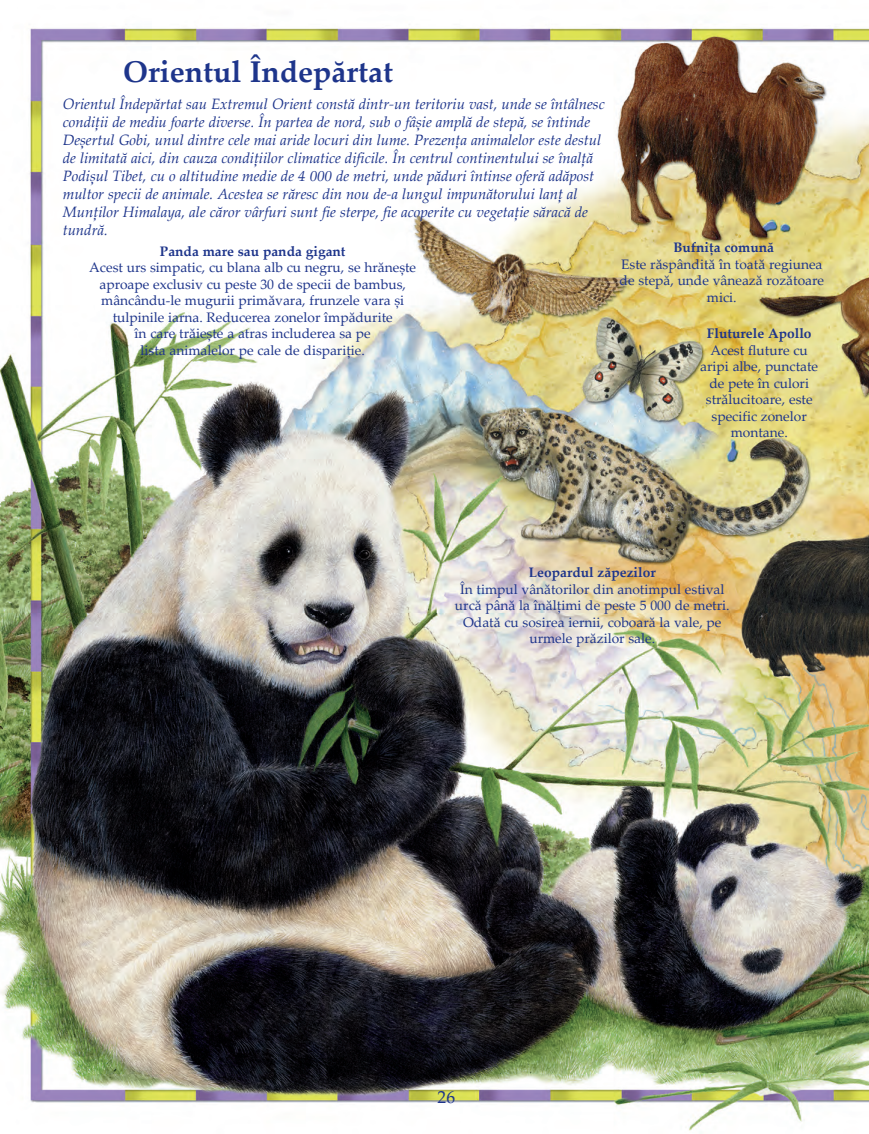
<style>
.page{position:relative;width:869px;height:1134px;background:#fff}
.page>*{position:absolute;margin:0;border:0;box-sizing:border-box;transform-origin:0 0}
.Normale{font:700 30px "Palatino Linotype";color:#1e358b}
.Normale-2{font:17.5px "Palatino Linotype";color:#1e358b}
.Normale-3{font:italic 15px/18px "Palatino Linotype";letter-spacing:-.005em;color:#1e358b}
.Normale-4{font:13.75px/16.5px "Palatino Linotype";color:#1e358b;text-align:center}
.Normale-5{font:700 13.75px "Palatino Linotype";color:#1e358b}
</style>
<div class="page">
<img style="left:0;top:26px;width:868px;height:1105px">
<p class="Normale" style="left:123px;top:51px;width:271px">Orientul Îndepărtat</p>
<p class="Normale-3" style="left:63px;top:94px;width:543px">Orientul Îndepărtat sau Extremul Orient constă dintr-un teritoriu vast, unde se întâlnesc condiții de mediu foarte diverse. În partea de nord, sub o fâșie amplă de stepă, se întinde Deșertul Gobi, unul dintre cele mai aride locuri din lume. Prezența animalelor este destul de limitată aici, din cauza condițiilor climatice dificile. În centrul continentului se înalță Podișul Tibet, cu o altitudine medie de 4 000 de metri, unde păduri întinse oferă adăpost multor specii de animale. Acestea se răresc din nou de-a lungul impunătorului lanț al Munților Himalaya, ale căror vârfuri sunt fie sterpe, fie acoperite cu vegetație săracă de tundră.</p>
<p class="Normale-5" style="left:160px;top:241px;width:187px">Panda mare sau panda gigant</p>
<p class="Normale-4" style="left:89px;top:259px;width:328px">Acest urs simpatic, cu blana alb cu negru, se hrănește aproape exclusiv cu peste 30 de specii de bambus, mâncându-le mugurii primăvara, frunzele vara și tulpinile iarna. Reducerea zonelor împădurite<br>în care trăiește a atras includerea sa pe<br>lista animalelor pe cale de dispariție.</p>
<p class="Normale-5" style="left:673px;top:238px;width:102px">Bufnița comună</p>
<p class="Normale-4" style="left:619px;top:255px;width:206px">Este răspândită în toată regiunea de stepă, unde vânează rozătoare mici.</p>
<p class="Normale-5" style="left:706px;top:324px;width:106px">Fluturele Apollo</p>
<p class="Normale-4" style="left:700px;top:341px;width:119px">Acest fluture cu aripi albe, punctate de pete în culori strălucitoare, este specific zonelor montane.</p>
<p class="Normale-5" style="left:528px;top:563px;width:128px">Leopardul zăpezilor</p>
<p class="Normale-4" style="left:454px;top:580px;width:276px">În timpul vânătorilor din anotimpul estival urcă până la înălțimi de peste 5 000 de metri.<br>Odată cu sosirea iernii, coboară la vale, pe urmele prăzilor sale.</p>
<p class="Normale-2" style="left:437px;top:1085px;width:19px">26</p>
</div>
